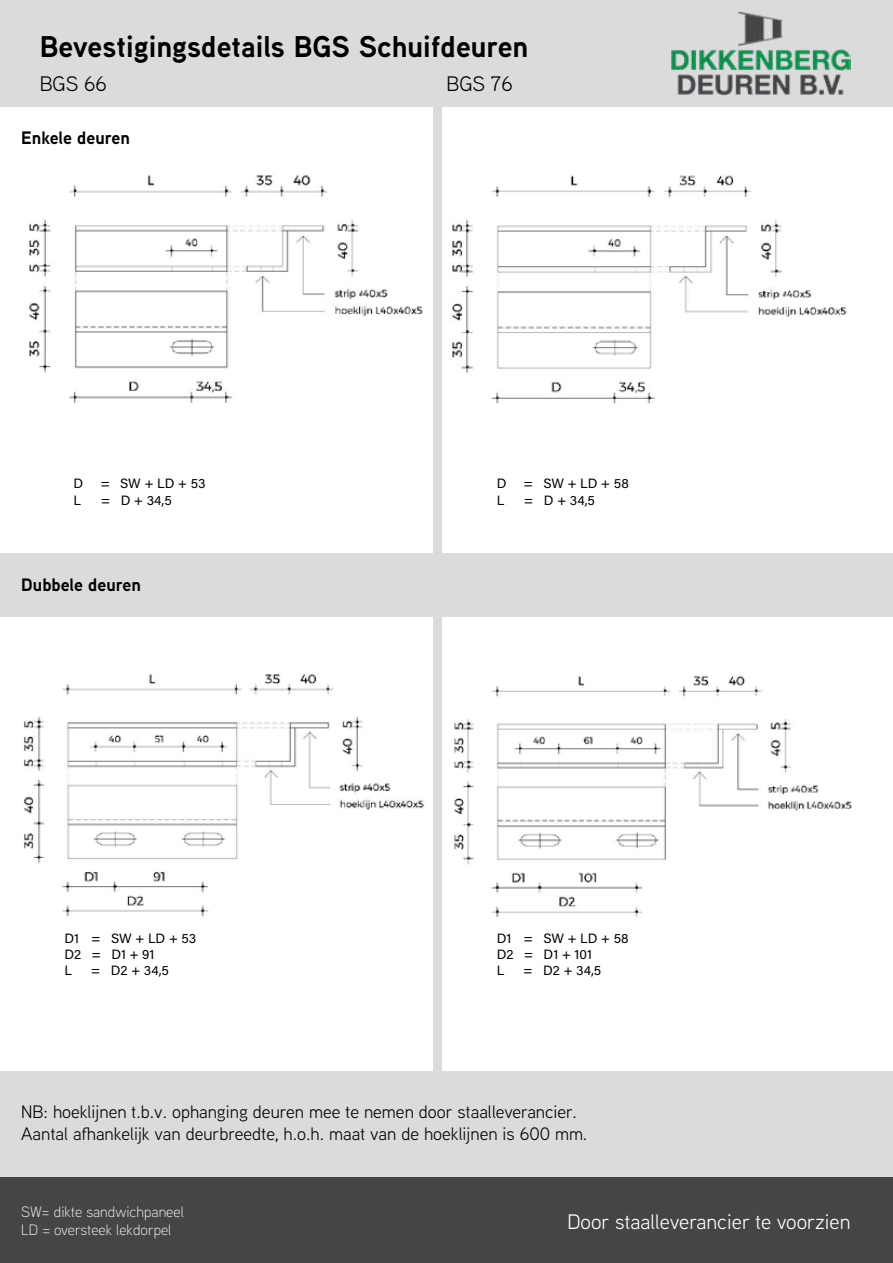
<style>
.page{position:relative;width:893px;height:1263px;background:#fff}
.page>*{position:absolute;margin:0;border:0;box-sizing:border-box;transform-origin:0 0}
.t1{font:700 30px "Aaux Next";color:#000}
.t2{font:21px "Aaux Next";color:#fff}
.t3{font:21px "Aaux Next";color:#000}
.t4{font:18px/21.6px "Aaux Next";color:#000}
.t5{font:700 18px "Aaux Next";color:#000}
.t6{font:300 15px/18px "Aaux Next";color:#fff}
.t7{font:13.5px/16.2px "Acumin Pro";color:#000}
</style>
<div class="page">
<img style="left:28px;top:175px;width:395px;height:229px">
<div style="left:0;top:1071px;width:893px;height:107px;background:#dbdbdb"></div>
<div style="left:0;top:0;width:893px;height:106px;background:#dbdbdb"></div>
<img style="left:671px;top:11px;width:179px;height:85px">
<div style="left:0;top:1178px;width:893px;height:85px;background:#474448"></div>
<img style="left:24px;top:674px;width:400px;height:243px">
<img style="left:452px;top:175px;width:395px;height:229px">
<img style="left:454px;top:675px;width:398px;height:242px">
<div style="left:0;top:553px;width:893px;height:64px;background:#dbdbdb"></div>
<div style="left:434px;top:106px;width:8px;height:965px;background:#dbdbdb"></div>
<h1 class="t1" style="left:40px;top:25px;width:490px">Bevestigingsdetails BGS Schuifdeuren</h1>
<p class="t3" style="left:40px;top:70px;width:69px">BGS 66</p>
<p class="t3" style="left:446px;top:70px;width:68px">BGS 76</p>
<p class="t5" style="left:21px;top:125px;width:110px">Enkele deuren</p>
<p class="t7" style="left:74px;top:475px;width:11px">D</p>
<p class="t7" style="left:100px;top:475px;width:107px">= SW + LD + 53</p>
<p class="t7" style="left:74px;top:491px;width:9px">L</p>
<p class="t7" style="left:101px;top:491px;width:72px">= D + 34,5</p>
<p class="t5" style="left:21px;top:572px;width:121px">Dubbele deuren</p>
<p class="t7" style="left:64px;top:929px;width:133px">D1 = SW + LD + 53<br>D2 = D1 + 91<br>L</p>
<p class="t7" style="left:91px;top:962px;width:80px">= D2 + 34,5</p>
<p class="t7" style="left:497px;top:475px;width:11px">D</p>
<p class="t7" style="left:523px;top:475px;width:107px">= SW + LD + 58</p>
<p class="t7" style="left:497px;top:491px;width:9px">L</p>
<p class="t7" style="left:524px;top:491px;width:72px">= D + 34,5</p>
<p class="t7" style="left:497px;top:929px;width:134px">D1 = SW + LD + 58<br>D2 = D1 + 101<br>L</p>
<p class="t7" style="left:523px;top:962px;width:80px">= D2 + 34,5</p>
<p class="t4" style="left:21px;top:1100px;width:568px">NB: hoeklijnen t.b.v. ophanging deuren mee te nemen door staalleverancier.<br>Aantal afhankelijk van deurbreedte, h.o.h. maat van de hoeklijnen is 600 mm.</p>
<p class="t6" style="left:21px;top:1202px;width:164px">SW= dikte sandwichpaneel<br>LD = oversteek lekdorpel</p>
<p class="t2" style="left:567px;top:1207px;width:285px">Door staalleverancier te voorzien</p>
</div>
